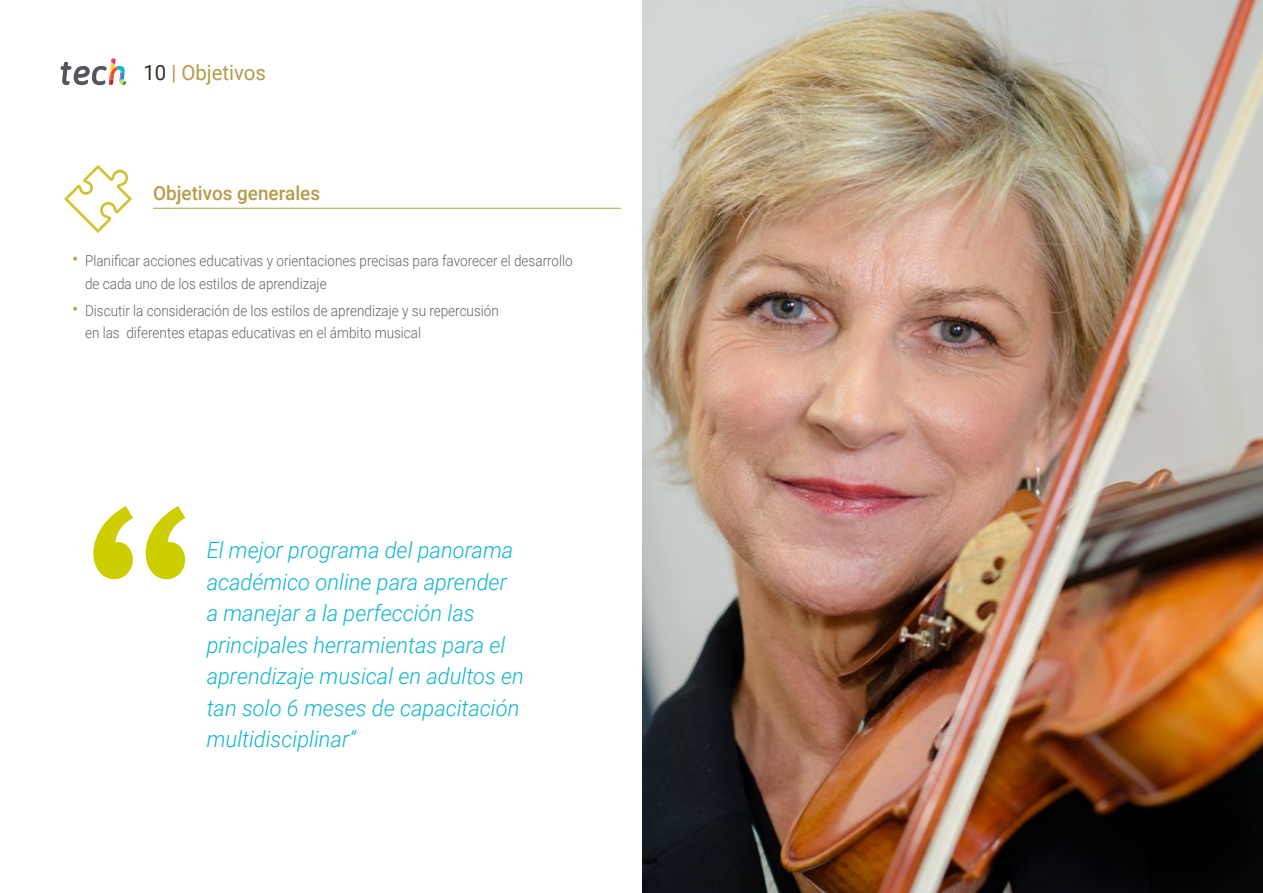
<style>
.page{position:relative;width:1263px;height:893px;background:#fff}
.page>*{position:absolute;margin:0;border:0;box-sizing:border-box;transform-origin:0 0}
.t1{font:italic 300 22.5px/31.5px "Roboto";color:#0fb6cf}
.t2{font:21px "Roboto";color:#b49c4b}
.t3{font:500 19.5px "Roboto";color:#b49c4b}
.t4{font:300 15px/22.5px "Roboto";color:#61646a;scale:.9 1}
.s1{color:#312e20}
</style>
<div class="page">
<hr style="left:153px;top:208px;width:468px;height:1px;background:#b49c4b">
<svg style="left:64px;top:165px;width:68px;height:68px"></svg>
<img style="left:642px;top:0;width:621px;height:893px">
<svg style="left:93px;top:506px;width:92px;height:73px"></svg>
<svg style="left:61px;top:58px;width:65px;height:28px"></svg>
<h2 class="t2" style="left:144px;top:57px;width:124px"><span class="s1">10</span> | Objetivos</h2>
<h3 class="t3" style="left:153px;top:179px;width:169px">Objetivos generales</h3>
<p class="t4" style="left:85px;top:249px;width:543px">Planificar acciones educativas y orientaciones precisas para favorecer el desarrollo de cada uno de los estilos de aprendizaje</p>
<p class="t4" style="left:85px;top:298px;width:461px">Discutir la consideración de los estilos de aprendizaje y su repercusión en las diferentes etapas educativas en el ámbito musical</p>
<h1 class="t1" style="left:207px;top:534px;width:319px">El mejor programa del panorama académico online para aprender a manejar a la perfección las principales herramientas para el aprendizaje musical en adultos en tan solo 6 meses de capacitación multidisciplinar”</h1>
</div>
